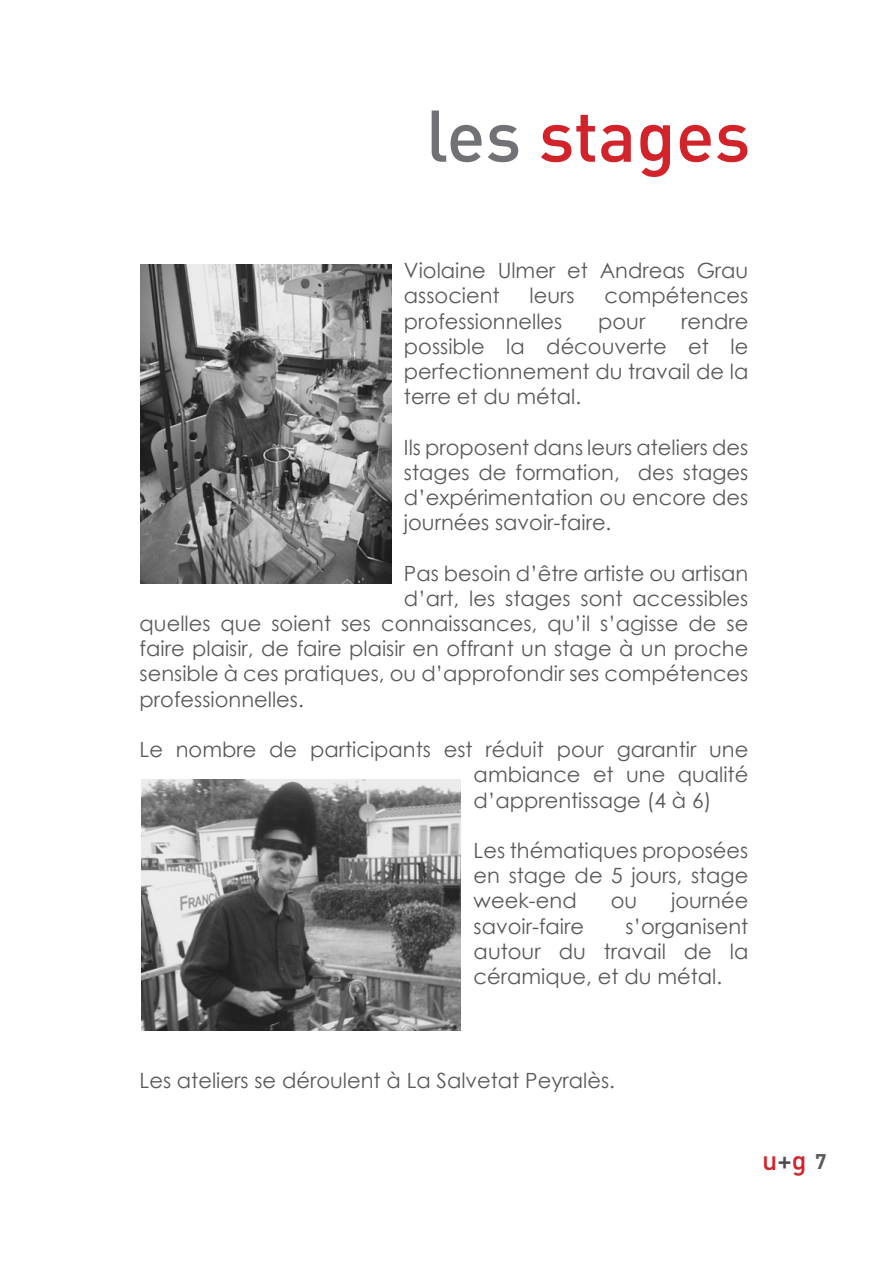
<style>
.page{position:relative;width:893px;height:1263px;background:#fff}
.page>*{position:absolute;margin:0;border:0;box-sizing:border-box;transform-origin:0 0}
.t1{font:500 72px "DIN";color:#d2232a}
.t2{font:500 27px "DIN";color:#d2232a}
.t3{font:21px/25.2px "Century Gothic";color:#58595b;text-align:justify}
.s1{color:#717275}
.s2{color:#4d4d4f}
.s3{font-weight:700;font-size:21px;color:#58595b}
</style>
<div class="page">
<img style="left:140px;top:264px;width:251px;height:319px">
<img style="left:142px;top:780px;width:319px;height:251px">
<h1 class="t1" style="left:426px;top:90px;width:326px"><span class="s1">les</span> stages</h1>
<p class="t3" style="left:404px;top:258px;width:346px">Violaine Ulmer et Andreas Grau associent</p>
<p class="t3" style="left:529px;top:283px;width:47px">leurs</p>
<p class="t3" style="left:604px;top:283px;width:145px">compétences</p>
<p class="t3" style="left:404px;top:308px;width:160px">professionnelles</p>
<p class="t3" style="left:598px;top:308px;width:49px">pour</p>
<p class="t3" style="left:404px;top:308px;width:346px;text-indent:277px">rendre possible la découverte et le perfectionnement du travail de la terre et du métal.</p>
<p class="t3" style="left:404px;top:434px;width:346px">Ils proposent dans leurs ateliers des stages de formation, des stages d’expérimentation ou encore des journées savoir-faire.</p>
<p class="t3" style="left:404px;top:560px;width:346px">Pas besoin d’être artiste ou artisan</p>
<p class="t3" style="left:404px;top:585px;width:346px">d’art, les stages sont accessibles</p>
<p class="t3" style="left:140px;top:610px;width:610px">quelles que soient ses connaissances, qu’il s’agisse de se</p>
<p class="t3" style="left:140px;top:636px;width:610px">faire plaisir, de faire plaisir en offrant un stage à un proche</p>
<p class="t3" style="left:140px;top:661px;width:610px">sensible à ces pratiques, ou d’approfondir ses compétences</p>
<p class="t3" style="left:140px;top:686px;width:166px">professionnelles.</p>
<p class="t3" style="left:474px;top:736px;width:276px;text-indent:-334px">Le nombre de participants est réduit pour garantir une ambiance et une qualité d’apprentissage (4 à 6)</p>
<p class="t3" style="left:474px;top:837px;width:276px">Les thématiques proposées en stage de 5 jours, stage week-end</p>
<p class="t3" style="left:611px;top:888px;width:28px">ou</p>
<p class="t3" style="left:671px;top:888px;width:79px">journée</p>
<p class="t3" style="left:474px;top:913px;width:112px">savoir-faire</p>
<p class="t3" style="left:474px;top:913px;width:276px;text-indent:152px">s’organisent autour du travail de la céramique, et du métal.</p>
<p class="t3" style="left:140px;top:1068px;width:477px">Les ateliers se déroulent à La Salvetat Peyralès.</p>
<p class="t2" style="left:762px;top:1143px;width:66px">u<span class="s2">+</span>g <span class="s3">7</span></p>
</div>
